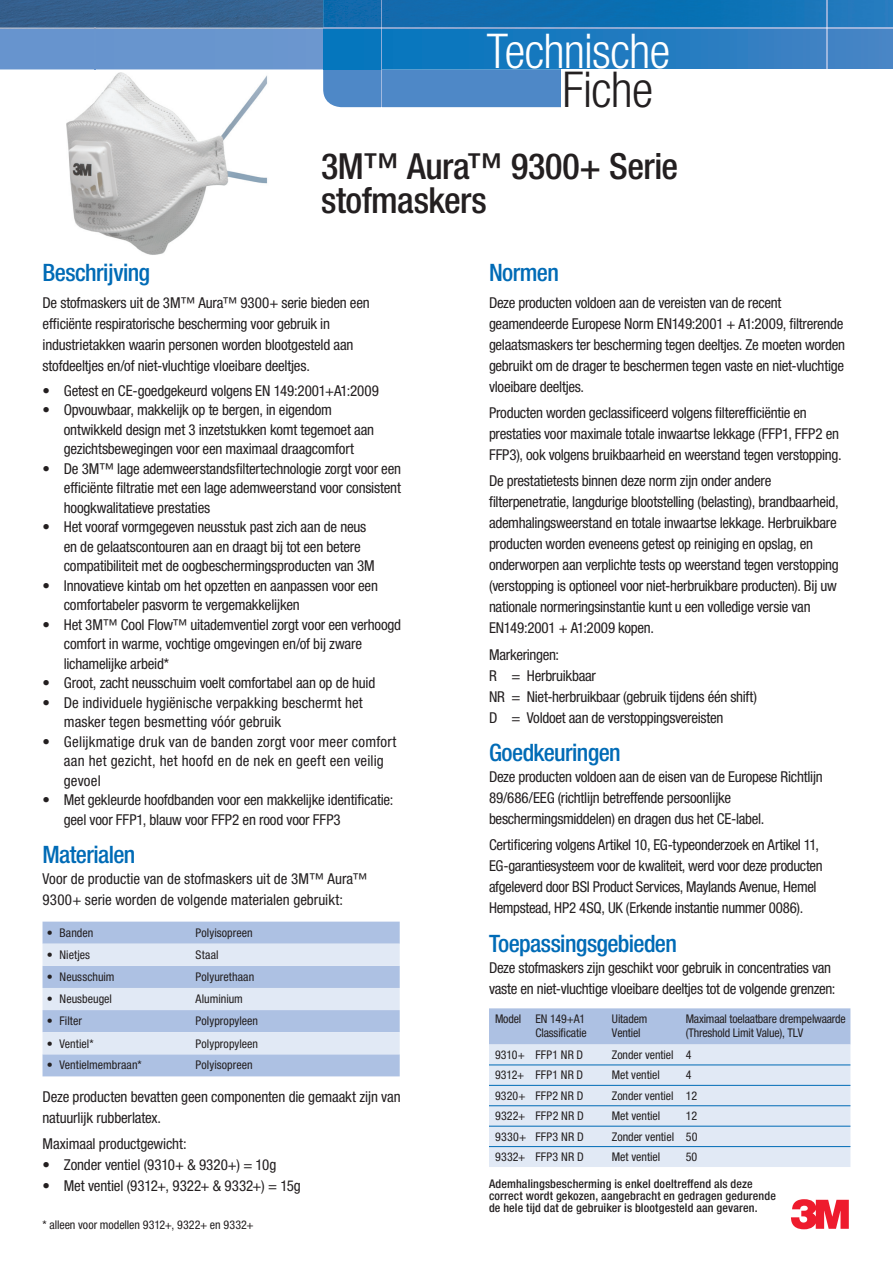
<style>
.page{position:relative;width:893px;height:1263px;background:#fff}
.page>*{position:absolute;margin:0;border:0;box-sizing:border-box;transform-origin:0 0}
.t1{font:300 condensed 49.5px "Helvetica Neue LTW1 G";letter-spacing:-.015em;color:#231f20}
.t2{font:300 condensed 48px "Helvetica Neue LTW1 G";letter-spacing:-.015em;color:#fff}
.t3{font:500 condensed 36px/34.5px "Helvetica Neue LTW1 G";letter-spacing:-.01em;color:#231f20}
.t4{font:500 condensed 24px "Helvetica Neue LTW1 G";letter-spacing:-.025em;color:#006bb6}
.t5{font:condensed 15px/21px "Helvetica Neue LTW1 G";letter-spacing:-.015em;color:#231f20}
.t6{font:condensed 15px/19.5px "Helvetica Neue LTW1 G";letter-spacing:.015em;color:#231f20}
.t7{font:condensed 15px/19.5px "Helvetica Neue LTW1 G";letter-spacing:.005em;color:#231f20}
.t8{font:condensed 12px/14.4px "Helvetica Neue LTW1 G";letter-spacing:-.005em;color:#231f20}
.t9{font:500 condensed 12px/12px "Helvetica Neue LTW1 G";letter-spacing:.01em;color:#231f20}
.t10{font:condensed 12px "Helvetica Neue LTW1 G";letter-spacing:.02em;color:#231f20}
</style>
<div class="page">
<svg style="left:791px;top:1199px;width:58px;height:30px"></svg>
<div style="left:0;top:29px;width:323px;height:40px;background:#6895ce"></div>
<hr style="left:95px;top:29px;width:1px;height:40px;background:#6895ce">
<img style="left:0;top:0;width:323px;height:29px">
<svg style="left:323px;top:0;width:238px;height:107px;background:#4684c3"></svg>
<div style="left:323px;top:29px;width:58px;height:40px;background:#0576bd"></div>
<hr style="left:381px;top:69px;width:1px;height:38px;background:#a2b9df">
<img style="left:323px;top:28px;width:58px;height:1px">
<svg style="left:95px;top:0;width:1px;height:29px"></svg>
<svg style="left:381px;top:0;width:512px;height:69px;background:#2179bc"></svg>
<img style="left:66px;top:72px;width:202px;height:183px">
<div style="left:43px;top:922px;width:357px;height:154px;background:#adc1e3"></div>
<svg style="left:43px;top:944px;width:357px;height:110px;background:#ccd9ed"></svg>
<svg style="left:489px;top:1008px;width:361px;height:159px;background:#d2def0"></svg>
<hr style="left:489px;top:1065px;width:361px;height:1px;background:#006bb6">
<hr style="left:489px;top:1085px;width:361px;height:1px;background:#006bb6">
<hr style="left:489px;top:1105px;width:361px;height:1px;background:#006bb6">
<hr style="left:489px;top:1126px;width:361px;height:1px;background:#006bb6">
<hr style="left:489px;top:1146px;width:193px;height:1px;background:#006bb6">
<hr style="left:682px;top:1146px;width:168px;height:1px;background:#006bb6">
<h2 class="t2" style="left:487px;top:34px;width:185px">Technische</h2>
<h1 class="t1" style="left:562px;top:71px;width:92px">Fiche</h1>
<h3 class="t3" style="left:321px;top:152px;width:359px">3M™ Aura™ 9300+ Serie stofmaskers</h3>
<h3 class="t4" style="left:43px;top:264px;width:109px">Beschrĳving</h3>
<p class="t5" style="left:43px;top:293px;width:329px">De stofmaskers uit de 3M™ Aura™ 9300+ serie bieden een efficiënte respiratorische bescherming voor gebruik in industrietakken waarin personen worden blootgesteld aan stofdeeltjes en/of niet-vluchtige vloeibare deeltjes.</p>
<p class="t5" style="left:43px;top:381px;width:338px">• Getest en CE-goedgekeurd volgens EN 149:2001+A1:2009</p>
<p class="t5" style="left:64px;top:401px;width:312px;line-height:19.5px;text-indent:-21px">• Opvouwbaar, makkelĳk op te bergen, in eigendom ontwikkeld design met 3 inzetstukken komt tegemoet aan gezichtsbewegingen voor een maximaal draagcomfort</p>
<p class="t5" style="left:64px;top:460px;width:339px;line-height:19.5px;text-align:justify;text-indent:-21px">• De 3M™ lage ademweerstandsfiltertechnologie zorgt voor een efficiënte filtratie met een lage ademweerstand voor consistent hoogkwalitatieve prestaties</p>
<p class="t5" style="left:64px;top:518px;width:312px;line-height:19.5px;text-indent:-21px">• Het vooraf vormgegeven neusstuk past zich aan de neus en de gelaatscontouren aan en draagt bĳ tot een betere compatibiliteit met de oogbeschermingsproducten van 3M</p>
<p class="t5" style="left:64px;top:577px;width:316px;line-height:19.5px;text-indent:-21px">• Innovatieve kintab om het opzetten en aanpassen voor een comfortabeler pasvorm te vergemakkelĳken</p>
<p class="t5" style="left:64px;top:616px;width:339px;line-height:19.5px;text-indent:-21px">• Het 3M™ Cool Flow™ uitademventiel zorgt voor een verhoogd comfort in warme, vochtige omgevingen en/of bĳ zware lichamelĳke arbeid*</p>
<p class="t5" style="left:43px;top:673px;width:334px">• Groot, zacht neusschuim voelt comfortabel aan op de huid</p>
<p class="t7" style="left:64px;top:694px;width:300px;text-indent:-21px">• De individuele hygiënische verpakking beschermt het masker tegen besmetting vóór gebruik</p>
<p class="t6" style="left:64px;top:733px;width:334px;text-indent:-21px">• Gelĳkmatige druk van de banden zorgt voor meer comfort aan het gezicht, het hoofd en de nek en geeft een veilig gevoel</p>
<p class="t5" style="left:64px;top:791px;width:331px;line-height:19.5px;text-indent:-21px">• Met gekleurde hoofdbanden voor een makkelĳke identificatie: geel voor FFP1, blauw voor FFP2 en rood voor FFP3</p>
<h3 class="t4" style="left:43px;top:846px;width:94px">Materialen</h3>
<p class="t5" style="left:43px;top:869px;width:326px">Voor de productie van de stofmaskers uit de 3M™ Aura™<br>9300+ serie worden de volgende materialen gebruikt:</p>
<p class="t8" style="left:47px;top:926px;width:7px">•</p>
<p class="t8" style="left:196px;top:926px;width:59px">Polyisopreen</p>
<p class="t8" style="left:60px;top:926px;width:35px">Banden</p>
<p class="t8" style="left:47px;top:948px;width:7px">•</p>
<p class="t8" style="left:196px;top:948px;width:24px">Staal</p>
<p class="t8" style="left:60px;top:948px;width:32px">Nietjes</p>
<p class="t8" style="left:47px;top:970px;width:7px">•</p>
<p class="t8" style="left:196px;top:970px;width:60px">Polyurethaan</p>
<p class="t8" style="left:60px;top:970px;width:57px">Neusschuim</p>
<p class="t8" style="left:47px;top:993px;width:7px">•</p>
<p class="t8" style="left:196px;top:993px;width:49px">Aluminium</p>
<p class="t8" style="left:60px;top:993px;width:54px">Neusbeugel</p>
<p class="t8" style="left:47px;top:1015px;width:7px">•</p>
<p class="t8" style="left:196px;top:1015px;width:64px">Polypropyleen</p>
<p class="t8" style="left:60px;top:1015px;width:24px">Filter</p>
<p class="t8" style="left:47px;top:1037px;width:7px">•</p>
<p class="t8" style="left:196px;top:1037px;width:64px">Polypropyleen</p>
<p class="t8" style="left:60px;top:1037px;width:36px">Ventiel*</p>
<p class="t8" style="left:60px;top:1058px;width:84px">Ventielmembraan*</p>
<p class="t5" style="left:43px;top:1087px;width:360px">Deze producten bevatten geen componenten die gemaakt zĳn van natuurlĳk rubberlatex.</p>
<p class="t5" style="left:43px;top:1134px;width:146px">Maximaal productgewicht:</p>
<p class="t5" style="left:43px;top:1155px;width:235px">• Zonder ventiel (9310+ &amp; 9320+) = 10g</p>
<p class="t5" style="left:43px;top:1176px;width:260px">• Met ventiel (9312+, 9322+ &amp; 9332+) = 15g</p>
<p class="t8" style="left:47px;top:1058px;width:7px">•</p>
<p class="t8" style="left:196px;top:1058px;width:59px">Polyisopreen</p>
<p class="t8" style="left:43px;top:1218px;width:213px">* alleen voor modellen 9312+, 9322+ en 9332+</p>
<h3 class="t4" style="left:489px;top:264px;width:71px">Normen</h3>
<p class="t5" style="left:489px;top:293px;width:357px">Deze producten voldoen aan de vereisten van de recent geamendeerde Europese Norm EN149:2001 + A1:2009, filtrerende gelaatsmaskers ter bescherming tegen deeltjes. Ze moeten worden gebruikt om de drager te beschermen tegen vaste en niet-vluchtige vloeibare deeltjes.</p>
<p class="t5" style="left:489px;top:403px;width:354px">Producten worden geclassificeerd volgens filterefficiëntie en prestaties voor maximale totale inwaartse lekkage (FFP1, FFP2 en<br>FFP3), ook volgens bruikbaarheid en weerstand tegen verstopping.</p>
<p class="t5" style="left:489px;top:472px;width:351px">De prestatietests binnen deze norm zĳn onder andere filterpenetratie, langdurige blootstelling (belasting), brandbaarheid, ademhalingsweerstand en totale inwaartse lekkage. Herbruikbare producten worden eveneens getest op reiniging en opslag, en onderworpen aan verplichte tests op weerstand tegen verstopping (verstopping is optioneel voor niet-herbruikbare producten). Bĳ uw nationale normeringsinstantie kunt u een volledige versie van EN149:2001 + A1:2009 kopen.</p>
<p class="t5" style="left:489px;top:645px;width:269px">Markeringen:<br>R = Herbruikbaar<br>NR = Niet-herbruikbaar (gebruik tĳdens één shift)<br>D = Voldoet aan de verstoppingsvereisten</p>
<h3 class="t4" style="left:489px;top:744px;width:133px">Goedkeuringen</h3>
<p class="t5" style="left:489px;top:767px;width:335px">Deze producten voldoen aan de eisen van de Europese Richtlĳn<br>89/686/EEG (richtlĳn betreffende persoonlĳke beschermingsmiddelen) en dragen dus het CE-label.</p>
<p class="t5" style="left:489px;top:836px;width:335px">Certificering volgens Artikel 10, EG-typeonderzoek en Artikel 11, EG-garantiesysteem voor de kwaliteit, werd voor deze producten afgeleverd door BSI Product Services, Maylands Avenue, Hemel Hempstead, HP2 4SQ, UK (Erkende instantie nummer 0086).</p>
<h3 class="t4" style="left:489px;top:935px;width:189px">Toepassingsgebieden</h3>
<p class="t5" style="left:489px;top:958px;width:348px">Deze stofmaskers zĳn geschikt voor gebruik in concentraties van vaste en niet-vluchtige vloeibare deeltjes tot de volgende grenzen:</p>
<p class="t8" style="left:495px;top:1012px;width:93px;text-align:right">Model EN 149+A1<br>Classificatie</p>
<p class="t8" style="left:612px;top:1012px;width:37px">Uitadem<br>Ventiel</p>
<p class="t8" style="left:686px;top:1012px;width:162px">Maximaal toelaatbare drempelwaarde (Threshold Limit Value), TLV</p>
<p class="t10" style="left:495px;top:1050px;width:90px">9310+ FFP1 NR D</p>
<p class="t8" style="left:612px;top:1048px;width:81px">Zonder ventiel 4</p>
<p class="t10" style="left:495px;top:1071px;width:90px">9312+ FFP1 NR D</p>
<p class="t8" style="left:612px;top:1069px;width:49px">Met ventiel</p>
<p class="t8" style="left:686px;top:1069px;width:7px">4</p>
<p class="t10" style="left:495px;top:1091px;width:90px">9320+ FFP2 NR D</p>
<p class="t8" style="left:612px;top:1089px;width:87px">Zonder ventiel 12</p>
<p class="t10" style="left:495px;top:1112px;width:90px">9322+ FFP2 NR D</p>
<p class="t8" style="left:612px;top:1110px;width:50px">Met ventiel</p>
<p class="t8" style="left:686px;top:1110px;width:13px">12</p>
<p class="t10" style="left:495px;top:1132px;width:90px">9330+ FFP3 NR D</p>
<p class="t8" style="left:612px;top:1130px;width:87px">Zonder ventiel 50</p>
<p class="t10" style="left:495px;top:1152px;width:90px">9332+ FFP3 NR D</p>
<p class="t8" style="left:612px;top:1150px;width:50px">Met ventiel</p>
<p class="t8" style="left:686px;top:1150px;width:13px">50</p>
<p class="t9" style="left:489px;top:1178px;width:289px">Ademhalingsbescherming is enkel doeltreffend als deze correct wordt gekozen, aangebracht en gedragen gedurende de hele tĳd dat de gebruiker is blootgesteld aan gevaren.</p>
</div>
